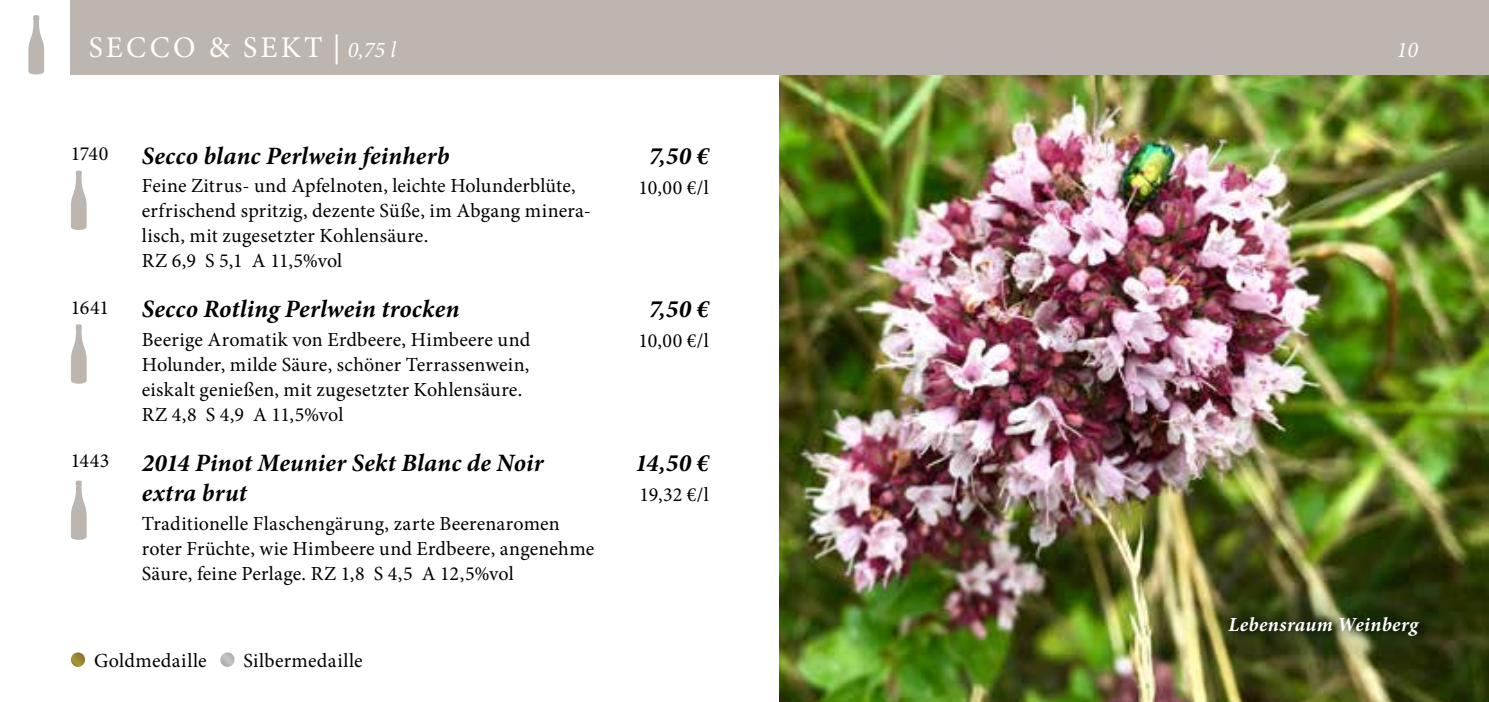
<style>
.page{position:relative;width:1489px;height:702px;background:#fff}
.page>*{position:absolute;margin:0;border:0;box-sizing:border-box;transform-origin:0 0}
.t1{font:30px "Minion Pro";letter-spacing:.11em;color:#fff}
.t2{font:italic 700 25px/30px "Minion Pro";letter-spacing:.01em;color:#000}
.t3{font:italic 22.5px "Minion Pro";color:#fff}
.t4{font:20px/25px "Minion Pro";letter-spacing:.01em;color:#000}
.t5{font:italic 700 20px "Minion Pro";letter-spacing:.015em;color:#fff}
.s1{font-style:italic;font-size:22.5px}
</style>
<div class="page">
<img style="left:28px;top:0;width:1460px;height:702px">
<h1 class="t1" style="left:89px;top:27px;width:309px">SECCO &amp; SEKT | <span class="s1">0,75 l</span></h1>
<p class="t4" style="left:71px;top:141px;width:39px">1740</p>
<p class="t2" style="left:142px;top:140px;width:309px">Secco blanc Perlwein feinherb</p>
<p class="t4" style="left:142px;top:173px;width:451px">Feine Zitrus- und Apfelnoten, leichte Holunderblüte, erfrischend spritzig, dezente Süße, im Abgang minera&shy;lisch, mit zugesetzter Kohlensäure.<br>RZ 6,9 S 5,1 A 11,5%vol</p>
<p class="t4" style="left:71px;top:295px;width:40px">1641</p>
<p class="t2" style="left:142px;top:294px;width:319px">Secco Rotling Perlwein trocken</p>
<p class="t4" style="left:142px;top:327px;width:390px">Beerige Aromatik von Erdbeere, Himbeere und Holunder, milde Säure, schöner Terrassenwein, eiskalt genießen, mit zugesetzter Kohlensäure.<br>RZ 4,8 S 4,9 A 11,5%vol</p>
<p class="t4" style="left:71px;top:448px;width:40px">1443</p>
<p class="t2" style="left:142px;top:447px;width:403px">2014 Pinot Meunier Sekt Blanc de Noir extra brut</p>
<p class="t4" style="left:142px;top:510px;width:454px">Traditionelle Flaschengärung, zarte Beerenaromen roter Früchte, wie Himbeere und Erdbeere, angenehme<br>Säure, feine Perlage. RZ 1,8 S 4,5 A 12,5%vol</p>
<p class="t4" style="left:94px;top:648px;width:114px">Goldmedaille</p>
<p class="t4" style="left:244px;top:648px;width:121px">Silbermedaille</p>
<p class="t2" style="left:648px;top:140px;width:62px">7,50 €</p>
<p class="t4" style="left:638px;top:175px;width:72px">10,00 €/l</p>
<p class="t2" style="left:648px;top:294px;width:62px">7,50 €</p>
<p class="t4" style="left:638px;top:328px;width:72px">10,00 €/l</p>
<p class="t2" style="left:635px;top:447px;width:75px">14,50 €</p>
<p class="t4" style="left:639px;top:482px;width:71px">19,32 €/l</p>
<p class="t3" style="left:1396px;top:34px;width:23px">10</p>
<p class="t5" style="left:1228px;top:610px;width:191px">Lebensraum Weinberg</p>
</div>
